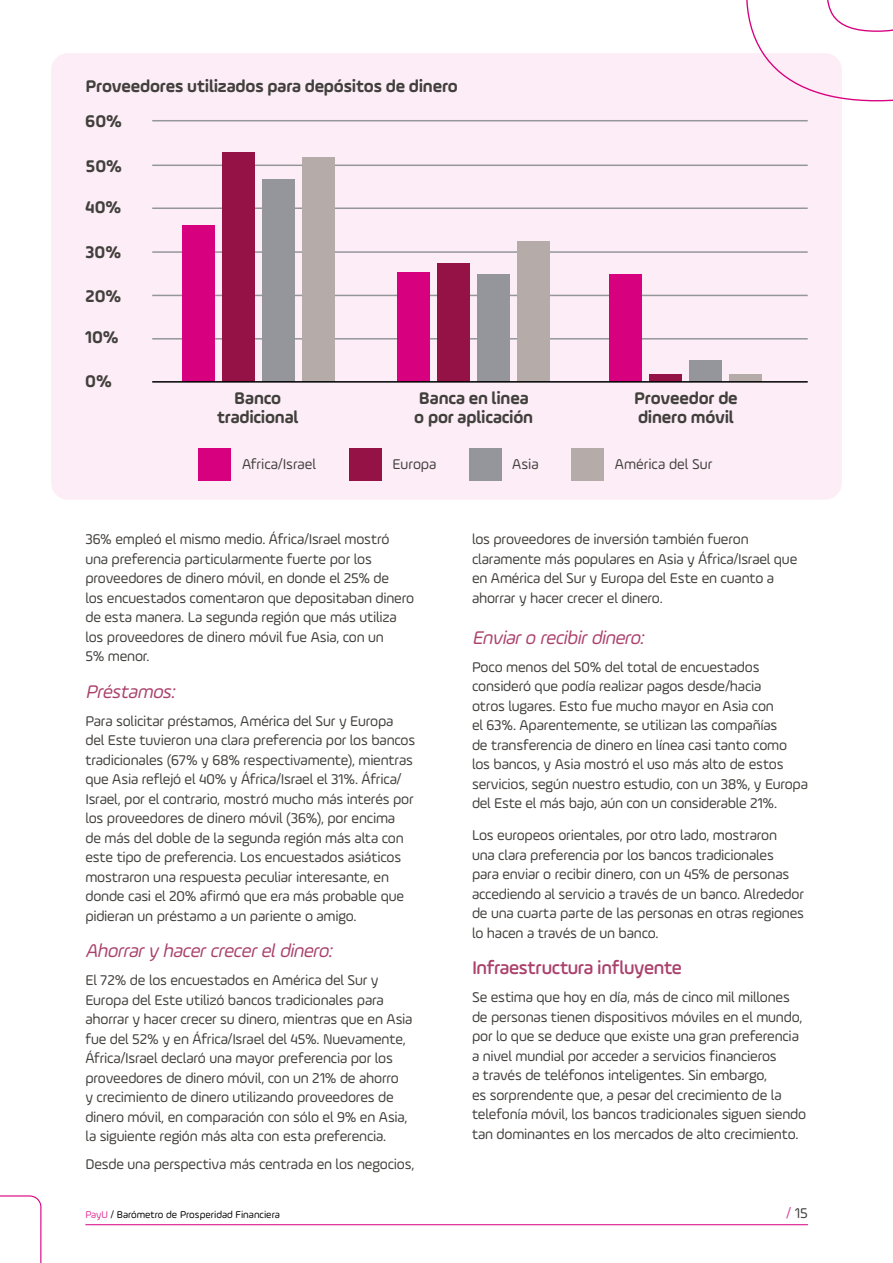
<style>
.page{position:relative;width:893px;height:1263px;background:#fff}
.page>*{position:absolute;margin:0;border:0;box-sizing:border-box;transform-origin:0 0}
.t1{font:italic 19.5px "Ample Soft";color:#aa416c}
.t2{font:500 19.5px "Ample Soft";letter-spacing:-.02em;color:#aa416c}
.t3{font:700 18px/19.5px "Ample Soft";letter-spacing:-.01em;color:#42403d}
.t4{font:15px/19.5px "Ample Soft";letter-spacing:-.01em;color:#42403d}
.t5{font:10.5px "Ample Soft";color:#000}
.s1{color:#df3398}
</style>
<div class="page">
<div style="left:51px;top:53px;width:791px;height:447px;background:#fcedf6;border-radius:17px"></div>
<hr style="left:152px;top:338px;width:656px;height:2px;background:#94969c">
<hr style="left:152px;top:295px;width:656px;height:1px;background:#94969c">
<hr style="left:152px;top:251px;width:656px;height:2px;background:#94969c">
<hr style="left:152px;top:207px;width:656px;height:2px;background:#94969c">
<hr style="left:152px;top:165px;width:656px;height:1px;background:#94969c">
<hr style="left:152px;top:120px;width:656px;height:1px;background:#94969c">
<div style="left:198px;top:448px;width:33px;height:33px;background:#d7007f"></div>
<div style="left:349px;top:448px;width:33px;height:33px;background:#951247"></div>
<div style="left:469px;top:448px;width:32px;height:33px;background:#94969c"></div>
<div style="left:571px;top:448px;width:33px;height:33px;background:#b5aba8"></div>
<div style="left:183px;top:225px;width:32px;height:157px;background:#d7007f"></div>
<div style="left:398px;top:272px;width:32px;height:110px;background:#d7007f"></div>
<div style="left:610px;top:274px;width:32px;height:108px;background:#d7007f"></div>
<div style="left:223px;top:153px;width:32px;height:229px;background:#951247"></div>
<div style="left:438px;top:264px;width:32px;height:118px;background:#951247"></div>
<div style="left:650px;top:375px;width:32px;height:7px;background:#951247"></div>
<div style="left:263px;top:180px;width:32px;height:202px;background:#94969c"></div>
<div style="left:478px;top:274px;width:32px;height:108px;background:#94969c"></div>
<div style="left:690px;top:361px;width:32px;height:21px;background:#94969c"></div>
<div style="left:303px;top:157px;width:32px;height:225px;background:#b5aba8"></div>
<div style="left:518px;top:241px;width:32px;height:141px;background:#b5aba8"></div>
<div style="left:730px;top:375px;width:32px;height:7px;background:#b5aba8"></div>
<hr style="left:152px;top:381px;width:656px;height:2px;background:#000">
<hr style="left:85px;top:1224px;width:723px;height:1px;background:#d7007f">
<svg style="left:745px;top:0;width:148px;height:1226px"></svg>
<svg style="left:0;top:1195px;width:42px;height:68px"></svg>
<p class="t3" style="left:85px;top:76px;width:374px">Proveedores utilizados para depósitos de dinero</p>
<p class="t3" style="left:85px;top:111px;width:38px">60%</p>
<p class="t3" style="left:85px;top:156px;width:38px">50%</p>
<p class="t3" style="left:85px;top:197px;width:38px">40%</p>
<p class="t3" style="left:85px;top:242px;width:37px">30%</p>
<p class="t3" style="left:85px;top:286px;width:38px">20%</p>
<p class="t3" style="left:85px;top:327px;width:35px">10%</p>
<p class="t3" style="left:85px;top:371px;width:28px">0%</p>
<p class="t3" style="left:414px;top:388px;width:120px">Banca en linea o por aplicación</p>
<p class="t3" style="left:634px;top:388px;width:105px">Proveedor de dinero móvil</p>
<p class="t3" style="left:217px;top:388px;width:83px;text-align:center">Banco tradicional</p>
<p class="t4" style="left:242px;top:454px;width:76px">Africa/Israel</p>
<p class="t4" style="left:393px;top:454px;width:46px">Europa</p>
<p class="t4" style="left:512px;top:454px;width:28px">Asia</p>
<p class="t4" style="left:615px;top:454px;width:99px">América del Sur</p>
<p class="t4" style="left:85px;top:529px;width:330px">36% empleó el mismo medio. África/Israel mostró una preferencia particularmente fuerte por los proveedores de dinero móvil, en donde el 25% de<br>los encuestados comentaron que depositaban dinero de esta manera. La segunda región que más utiliza los proveedores de dinero móvil fue Asia, con un<br>5% menor.</p>
<h1 class="t1" style="left:85px;top:680px;width:95px">Préstamos:</h1>
<p class="t4" style="left:85px;top:711px;width:331px">Para solicitar préstamos, América del Sur y Europa del Este tuvieron una clara preferencia por los bancos tradicionales (67% y 68% respectivamente), mientras que Asia reflejó el 40% y África/Israel el 31%. África/ Israel, por el contrario, mostró mucho más interés por los proveedores de dinero móvil (36%), por encima<br>de más del doble de la segunda región más alta con este tipo de preferencia. Los encuestados asiáticos mostraron una respuesta peculiar interesante, en donde casi el 20% afirmó que era más probable que pidieran un préstamo a un pariente o amigo.</p>
<h1 class="t1" style="left:85px;top:939px;width:253px">Ahorrary hacercrecereldinero:</h1>
<p class="t4" style="left:85px;top:970px;width:329px">El 72% de los encuestados en América del Sur y Europa del Este utilizó bancos tradicionales para ahorrar y hacer crecer su dinero, mientras que en Asia fue del 52% y en África/Israel del 45%. Nuevamente, África/Israel declaró una mayor preferencia por los proveedores de dinero móvil, con un 21% de ahorro<br>y crecimiento de dinero utilizando proveedores de dinero móvil, en comparación con sólo el 9% en Asia, la siguiente región más alta con esta preferencia.</p>
<p class="t4" style="left:85px;top:1154px;width:330px">Desde una perspectiva más centrada en los negocios,</p>
<p class="t4" style="left:472px;top:529px;width:327px">los proveedores de inversión también fueron claramente más populares en Asia y África/Israel que en América del Sur y Europa del Este en cuanto a ahorrar y hacer crecer el dinero.</p>
<h1 class="t1" style="left:472px;top:626px;width:178px">Enviaro recibirdinero:</h1>
<p class="t4" style="left:472px;top:657px;width:337px">Poco menos del 50% del total de encuestados consideró que podía realizar pagos desde/hacia<br>otros lugares. Esto fue mucho mayor en Asia con<br>el 63%. Aparentemente, se utilizan las compañías<br>de transferencia de dinero en línea casi tanto como los bancos, y Asia mostró el uso más alto de estos servicios, según nuestro estudio, con un 38%, y Europa del Este el más bajo, aún con un considerable 21%.</p>
<p class="t4" style="left:472px;top:825px;width:334px">Los europeos orientales, por otro lado, mostraron<br>una clara preferencia por los bancos tradicionales para enviar o recibir dinero, con un 45% de personas accediendo al servicio a través de un banco. Alrededor de una cuarta parte de las personas en otras regiones lo hacen a través de un banco.</p>
<h1 class="t2" style="left:472px;top:956px;width:212px">Infraestructura influyente</h1>
<p class="t4" style="left:472px;top:987px;width:336px">Se estima que hoy en día, más de cinco mil millones de personas tienen dispositivos móviles en el mundo, por lo que se deduce que existe una gran preferencia a nivel mundial por acceder a servicios financieros<br>a través de teléfonos inteligentes. Sin embargo,<br>es sorprendente que, a pesar del crecimiento de la telefonía móvil, los bancos tradicionales siguen siendo tan dominantes en los mercados de alto crecimiento.</p>
<p class="t5" style="left:85px;top:1208px;width:196px"><span class="s1">PayU</span> / Barómetro de Prosperidad Financiera</p>
<p class="t4" style="left:787px;top:1203px;width:23px"><span class="s1">/</span> 15</p>
</div>
